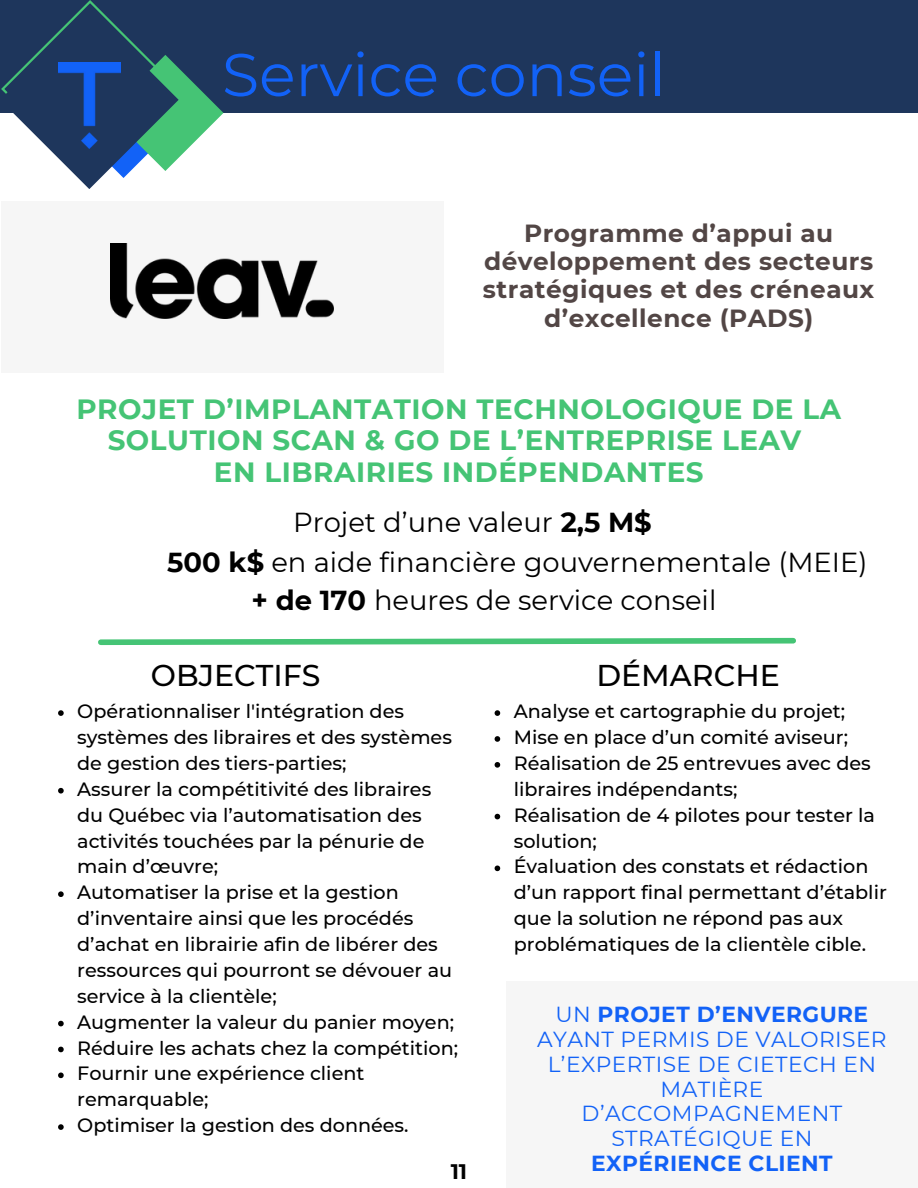
<style>
.page{position:relative;width:918px;height:1188px;background:#fff}
.page>*{position:absolute;margin:0;border:0;box-sizing:border-box;transform-origin:0 0}
.t1{font:60.3px "Montserrat";color:#1262f7}
.t2{font:500 30px "Montserrat";color:#000}
.t3{font:700 27.75px/31.5px "Montserrat";letter-spacing:.02em;color:#45c475;text-align:center}
.t4{font:27.45px "Montserrat";color:#000}
.t5{font:700 24.75px/28.2px "Montserrat";letter-spacing:.02em;color:#524645;text-align:center}
.t6{font:21.75px/24.8px "Montserrat";letter-spacing:.02em;color:#1262f7;text-align:center}
.t7{font:700 21px "Montserrat";color:#000}
.t8{font:500 19.2px/25.8px "Montserrat";color:#000}
.s1{font-weight:700}
</style>
<div class="page">
<div style="left:0;top:0;width:918px;height:113px;background:#1e365c"></div>
<div style="left:1px;top:201px;width:443px;height:172px;background:#f6f6f6"></div>
<svg style="left:1px;top:0;width:222px;height:189px"></svg>
<img style="left:58px;top:63px;width:62px;height:85px">
<svg style="left:98px;top:637px;width:698px;height:9px"></svg>
<img style="left:111px;top:243px;width:222px;height:75px">
<svg style="left:58px;top:710px;width:6px;height:6px"></svg>
<svg style="left:58px;top:788px;width:6px;height:6px"></svg>
<svg style="left:58px;top:891px;width:6px;height:6px"></svg>
<svg style="left:58px;top:1021px;width:6px;height:5px"></svg>
<svg style="left:58px;top:1047px;width:6px;height:5px"></svg>
<svg style="left:58px;top:1073px;width:6px;height:5px"></svg>
<svg style="left:58px;top:1124px;width:6px;height:6px"></svg>
<svg style="left:495px;top:710px;width:5px;height:6px"></svg>
<svg style="left:495px;top:736px;width:5px;height:6px"></svg>
<svg style="left:495px;top:762px;width:5px;height:6px"></svg>
<svg style="left:495px;top:814px;width:5px;height:5px"></svg>
<svg style="left:495px;top:866px;width:5px;height:5px"></svg>
<div style="left:506px;top:981px;width:412px;height:207px;background:#f6f6f6"></div>
<h1 class="t1" style="left:222px;top:38px;width:445px">Service conseil</h1>
<h3 class="t5" style="left:483px;top:219px;width:393px">Programme d’appui au développement des secteurs stratégiques et des créneaux d’excellence (PADS)</h3>
<h3 class="t3" style="left:76px;top:393px;width:766px">PROJET D’IMPLANTATION TECHNOLOGIQUE DE LA<br>SOLUTION SCAN &amp; GO DE L’ENTREPRISE LEAV<br>EN LIBRAIRIES INDÉPENDANTES</h3>
<h4 class="t4" style="left:293px;top:505px;width:360px">Projet d’une valeur <span class="s1">2,5 M$</span></h4>
<h2 class="t4" style="left:167px;top:546px;width:702px"><span class="s1">500 k$</span> en aide financière gouvernementale (MEIE)</h2>
<h3 class="t4" style="left:252px;top:584px;width:466px"><span class="s1">+ de 170</span> heures de service conseil</h3>
<p class="t2" style="left:151px;top:657px;width:171px">OBJECTIFS</p>
<p class="t2" style="left:596px;top:657px;width:185px">DÉMARCHE</p>
<p class="t8" style="left:514px;top:698px;width:333px">Analyse et cartographie du projet;</p>
<p class="t8" style="left:514px;top:724px;width:336px">Mise en place d’un comité aviseur;</p>
<p class="t8" style="left:514px;top:750px;width:359px">Réalisation de 25 entrevues avec des libraires indépendants;</p>
<p class="t8" style="left:514px;top:802px;width:363px">Réalisation de 4 pilotes pour tester la solution;</p>
<p class="t8" style="left:514px;top:854px;width:375px">Évaluation des constats et rédaction d’un rapport final permettant d’établir que la solution ne répond pas aux problématiques de la clientèle cible.</p>
<h2 class="t8" style="left:77px;top:698px;width:376px">Opérationnaliser l'intégration des systèmes des libraires et des systèmes de gestion des tiers-parties;</h2>
<h2 class="t8" style="left:77px;top:776px;width:356px">Assurer la compétitivité des libraires du Québec via l’automatisation des activités touchées par la pénurie de main d’œuvre;</h2>
<p class="t8" style="left:77px;top:879px;width:376px">Automatiser la prise et la gestion d’inventaire ainsi que les procédés d’achat en librairie afin de libérer des ressources qui pourront se dévouer au service à la clientèle;</p>
<p class="t8" style="left:77px;top:1009px;width:378px">Augmenter la valeur du panier moyen;</p>
<p class="t8" style="left:77px;top:1035px;width:382px">Réduire les achats chez la compétition;</p>
<p class="t8" style="left:77px;top:1061px;width:289px">Fournir une expérience client remarquable;</p>
<p class="t8" style="left:77px;top:1112px;width:333px">Optimiser la gestion des données.</p>
<h5 class="t6" style="left:537px;top:1002px;width:351px">UN <span class="s1">PROJET D’ENVERGURE<br></span>AYANT PERMIS DE VALORISER<br>L’EXPERTISE DE CIETECH EN<br>MATIÈRE<br>D’ACCOMPAGNEMENT<br>STRATÉGIQUE EN<br><span class="s1">EXPÉRIENCE CLIENT</span></h5>
<p class="t7" style="left:451px;top:1159px;width:18px">11</p>
</div>
